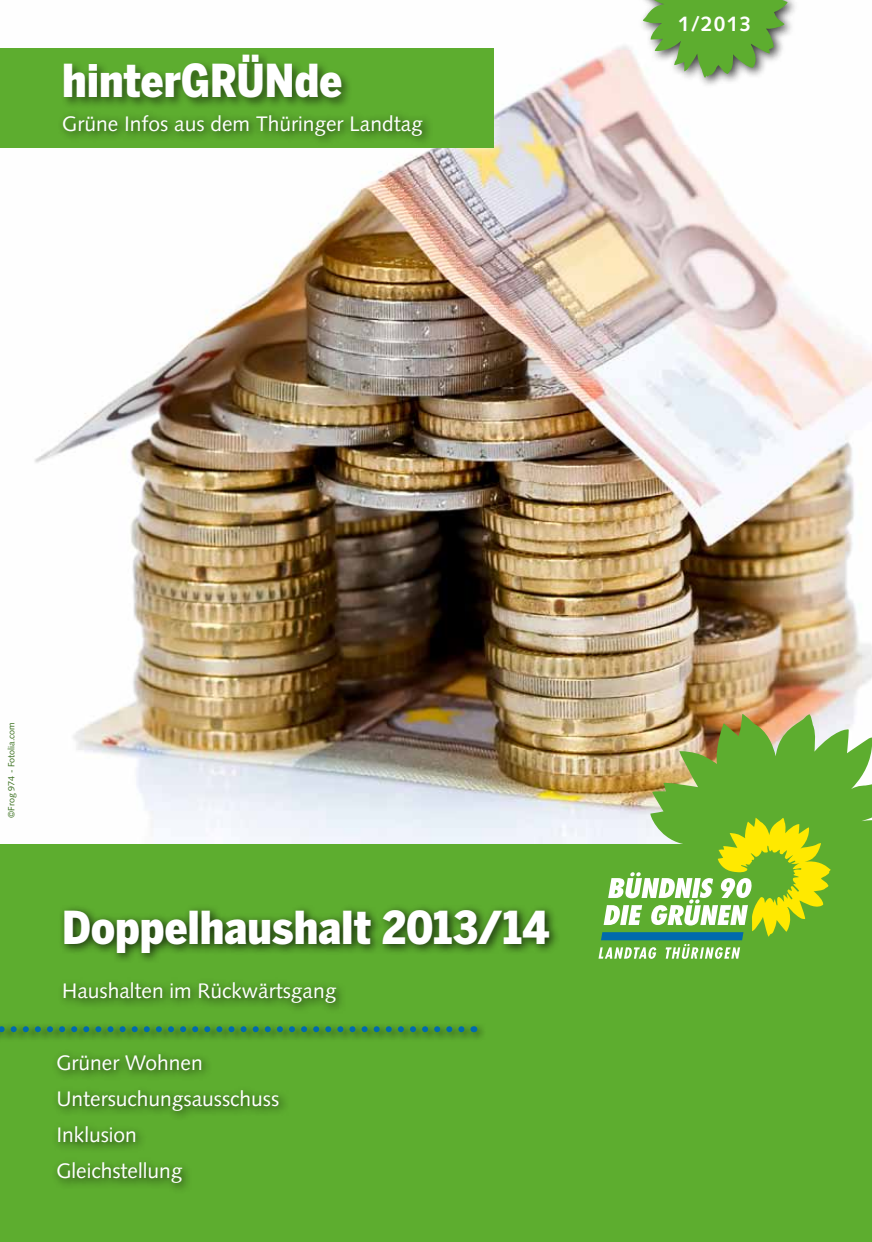
<style>
.page{position:relative;width:872px;height:1242px;background:#fff}
.page>*{position:absolute;margin:0;border:0;box-sizing:border-box;transform-origin:0 0}
.t1{font:900 45px "Benton Sans Cond";color:#fff}
.t2{font:21px/36px "Syntax";color:#fff}
.t3{font:700 21px "Syntax";color:#fff}
.t4{font:9px "Syntax";color:#396f1d}
</style>
<div class="page">
<img style="left:34px;top:46px;width:838px;height:798px">
<div style="left:0;top:844px;width:872px;height:398px;background:#5dad2f"></div>
<div style="left:52px;top:1049px;width:239px;height:145px;background:#000;opacity:.75"></div>
<img style="left:649px;top:714px;width:223px;height:157px">
<svg style="left:598px;top:817px;width:232px;height:142px"></svg>
<div style="left:58px;top:904px;width:503px;height:110px;background:#000;opacity:.75"></div>
<div style="left:636px;top:0;width:162px;height:89px;background:#000;opacity:.75"></div>
<svg style="left:641px;top:0;width:147px;height:78px"></svg>
<div style="left:0;top:1021px;width:487px;height:41px;background:#000;opacity:.75"></div>
<svg style="left:0;top:1026px;width:461px;height:6px;background:#32855a"></svg>
<div style="left:0;top:38px;width:502px;height:119px;background:#fff"></div>
<div style="left:0;top:48px;width:493px;height:100px;background:#5dad2f"></div>
<div style="left:60px;top:52px;width:293px;height:58px;background:#000;opacity:.5"></div>
<div style="left:58px;top:109px;width:376px;height:38px;background:#000;opacity:.75"></div>
<h1 class="t1" style="left:62px;top:54px;width:281px">hinterGRÜNde</h1>
<p class="t2" style="left:62px;top:105px;width:362px">Grüne Infos aus dem Thüringer Landtag</p>
<p class="t3" style="left:678px;top:12px;width:74px">1/2013</p>
<p class="t4" style="left:6px;top:817px;width:97px;rotate:-90deg">©Frog 974 - Fotolia.com</p>
<h1 class="t1" style="left:62px;top:900px;width:489px">Doppelhaushalt 2013/14</h1>
<p class="t2" style="left:62px;top:972px;width:276px">Haushalten im Rückwärtsgang</p>
<p class="t2" style="left:56px;top:1044px;width:224px">Grüner Wohnen<br>Untersuchungsausschuss<br>Inklusion<br>Gleichstellung</p>
</div>
